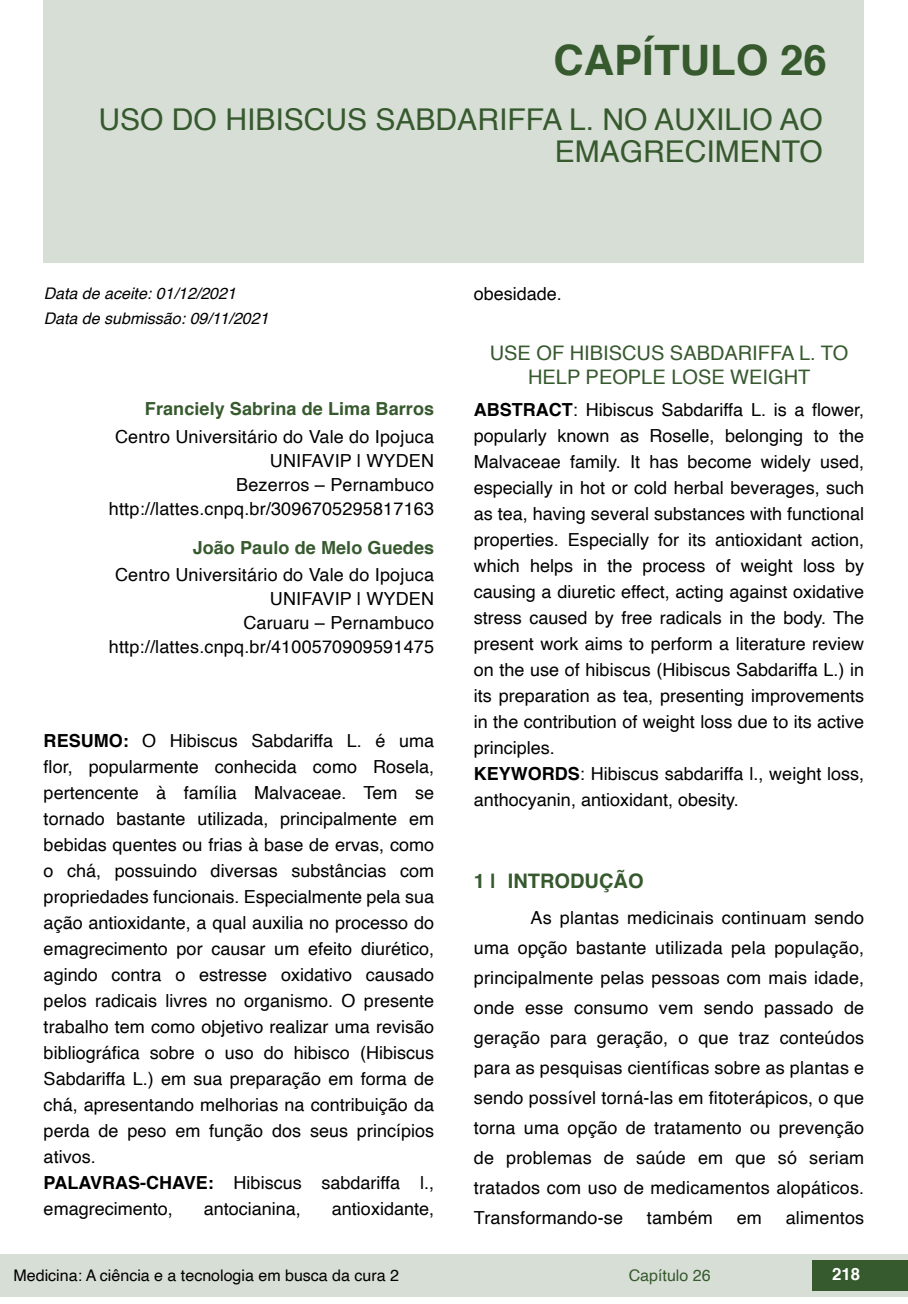
<style>
.page{position:relative;width:908px;height:1304px;background:#fff}
.page>*{position:absolute;margin:0;border:0;box-sizing:border-box;transform-origin:0 0}
.t1{font:700 42px "Helvetica";color:#36592e}
.t2{font:30px/32px "Helvetica";color:#36592e;text-align:right}
.t3{font:20px/24px "Helvetica";color:#36592e;text-align:center}
.t4{font:700 20px "Helvetica";color:#36592e}
.t5{font:18px/26px "Helvetica";color:#000;text-align:right}
.t6{font:700 18px "Helvetica";letter-spacing:.005em;color:#36592e}
.t7{font:700 16.8px "Helvetica";color:#fff}
.t8{font:italic 16px "Helvetica";color:#000}
.t9{font:16px "Helvetica";color:#000}
.t10{font:16px "Helvetica";color:#36592e}
.s1{font-weight:700}
</style>
<div class="page">
<div style="left:0;top:1254px;width:906px;height:43px;background:#d7ded5"></div>
<div style="left:812px;top:1261px;width:95px;height:30px;background:#36592e"></div>
<div style="left:44px;top:0;width:819px;height:263px;background:#d7ded5"></div>
<h1 class="t1" style="left:553px;top:26px;width:275px">CAPÍTULO 26</h1>
<h2 class="t2" style="left:98px;top:104px;width:725px">USO DO HIBISCUS SABDARIFFA L. NO AUXILIO AO<br>EMAGRECIMENTO</h2>
<p class="t8" style="left:44px;top:280px;width:194px">Data de aceite: 01/12/2021</p>
<p class="t8" style="left:44px;top:306px;width:226px">Data de submissão: 09/11/2021</p>
<p class="t6" style="left:145px;top:395px;width:290px">Franciely Sabrina de Lima Barros</p>
<p class="t5" style="left:109px;top:425px;width:326px;line-height:24px">Centro Universitário do Vale do Ipojuca<br>UNIFAVIP l WYDEN<br>Bezerros – Pernambuco http://lattes.cnpq.br/3096705295817163</p>
<p class="t6" style="left:192px;top:533px;width:243px">João Paulo de Melo Guedes</p>
<p class="t5" style="left:109px;top:564px;width:326px;line-height:24px">Centro Universitário do Vale do Ipojuca<br>UNIFAVIP l WYDEN<br>Caruaru – Pernambuco http://lattes.cnpq.br/4100570909591475</p>
<p class="t5" style="left:44px;top:729px;width:392px;text-align:left"><span class="s1">RESUMO:</span> O Hibiscus Sabdariffa L. é uma flor, popularmente conhecida como Rosela, pertencente à família Malvaceae. Tem se tornado bastante utilizada, principalmente em bebidas quentes ou frias à base de ervas, como o chá, possuindo diversas substâncias com propriedades funcionais. Especialmente pela sua ação antioxidante, a qual auxilia no processo do emagrecimento por causar um efeito diurético, agindo contra o estresse oxidativo causado pelos radicais livres no organismo. O presente trabalho tem como objetivo realizar uma revisão bibliográfica sobre o uso do hibisco (Hibiscus Sabdariffa L.) em sua preparação em forma de chá, apresentando melhorias na contribuição da perda de peso em função dos seus princípios ativos.<br><span class="s1">PALAVRAS-CHAVE:</span> Hibiscus sabdariffa l., emagrecimento,</p>
<p class="t5" style="left:204px;top:1196px;width:99px">antocianina,</p>
<p class="t5" style="left:332px;top:1196px;width:104px">antioxidante,</p>
<p class="t5" style="left:473px;top:281px;width:90px">obesidade.</p>
<p class="t3" style="left:489px;top:342px;width:360px">USE OF HIBISCUS SABDARIFFA L. TO<br>HELP PEOPLE LOSE WEIGHT</p>
<p class="t5" style="left:473px;top:397px;width:392px;text-align:left"><span class="s1">ABSTRACT</span>: Hibiscus Sabdariffa L. is a flower, popularly known as Roselle, belonging to the Malvaceae family. It has become widely used, especially in hot or cold herbal beverages, such as tea, having several substances with functional properties. Especially for its antioxidant action, which helps in the process of weight loss by causing a diuretic effect, acting against oxidative stress caused by free radicals in the body. The present work aims to perform a literature review on the use of hibiscus (Hibiscus Sabdariffa L.) in its preparation as tea, presenting improvements in the contribution of weight loss due to its active principles.<br><span class="s1">KEYWORDS</span>: Hibiscus sabdariffa l., weight loss, anthocyanin, antioxidant, obesity.</p>
<p class="t4" style="left:473px;top:865px;width:171px">1 | INTRODUÇÃO</p>
<p class="t5" style="left:473px;top:903px;width:392px;line-height:30px;text-align:justify;text-indent:57px">As plantas medicinais continuam sendo uma opção bastante utilizada pela população, principalmente pelas pessoas com mais idade, onde esse consumo vem sendo passado de geração para geração, o que traz conteúdos para as pesquisas científicas sobre as plantas e sendo possível torná-las em fitoterápicos, o que torna uma opção de tratamento ou prevenção de problemas de saúde em que só seriam tratados com uso de medicamentos alopáticos.<br>Transformando-se</p>
<p class="t5" style="left:646px;top:1205px;width:67px">também</p>
<p class="t5" style="left:736px;top:1205px;width:27px">em</p>
<p class="t5" style="left:785px;top:1205px;width:80px">alimentos</p>
<p class="t9" style="left:14px;top:1263px;width:387px">Medicina: A ciência e a tecnologia em busca da cura 2</p>
<p class="t10" style="left:628px;top:1263px;width:83px">Capítulo 26</p>
<p class="t7" style="left:831px;top:1261px;width:30px">218</p>
</div>
